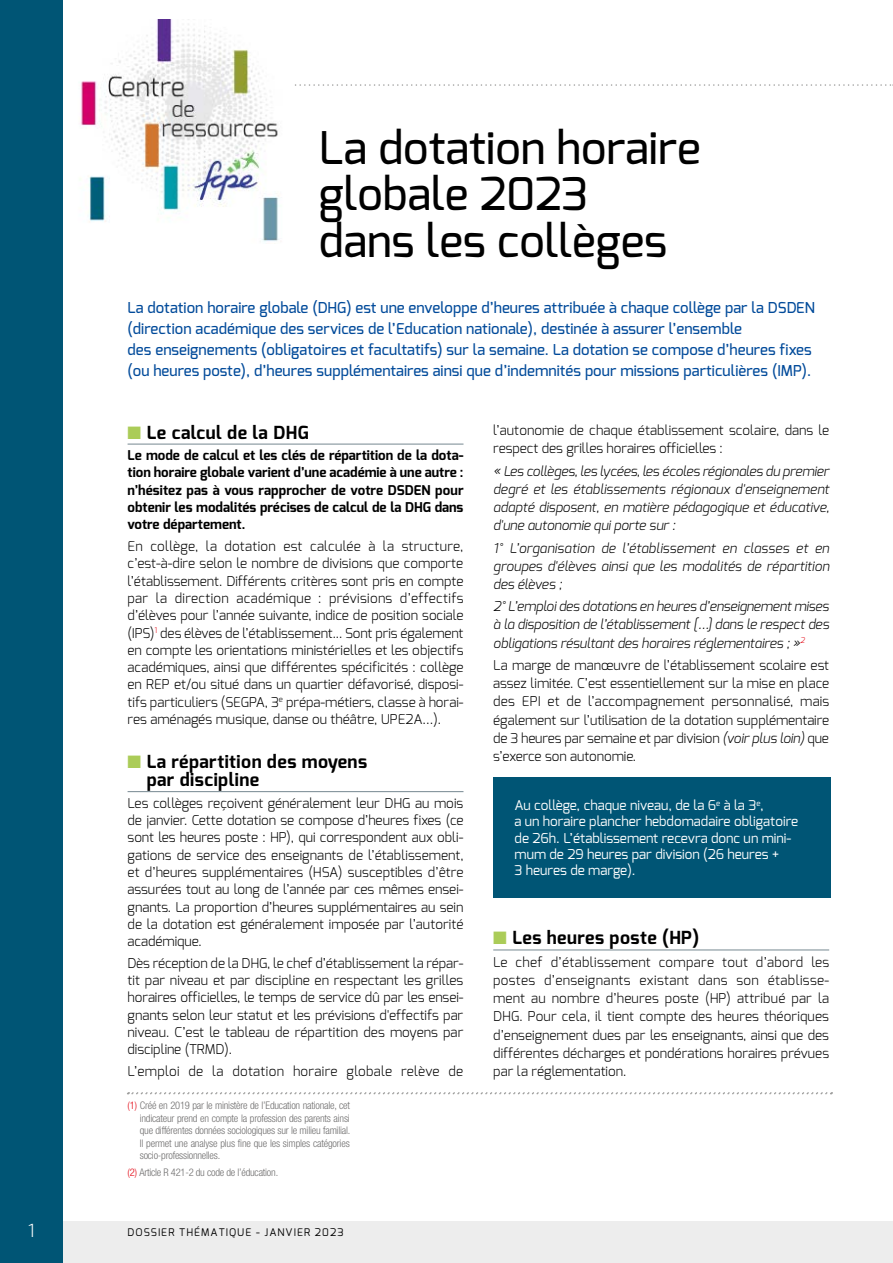
<style>
.page{position:relative;width:893px;height:1263px;background:#fff}
.page>*{position:absolute;margin:0;border:0;box-sizing:border-box;transform-origin:0 0}
.t1{font:500 45px/46.5px "Exo";color:#000}
.t2{font:700 18px/18px "Exo";letter-spacing:.025em;color:#000}
.t3{font:300 18px "Exo";color:#fff}
.t4{font:500 15px/21px "Exo";letter-spacing:.005em;color:#004a9a}
.t5{font:300 13.5px/17.2px "Exo";color:#000;text-align:justify}
.t6{font:italic 300 13.5px/18.1px "Exo";letter-spacing:-.005em;color:#000;text-align:justify}
.t7{font:700 13.5px/17.2px "Exo";color:#000;text-align:justify}
.t8{font:13.5px/16.2px "Exo";color:#fff}
.t9{font:300 13.5px "Exo";letter-spacing:.025em;color:#000}
.t10{font:300 condensed 10.5px/12.6px "Helvetica Neue LT Std";letter-spacing:-.02em;color:#706f6f;text-align:justify}
.t11{font:10.5px "Exo";letter-spacing:.1em;color:#000}
.s1{color:#abcc58}
.s2{color:#e30613}
.s3{font-style:italic}
</style>
<div class="page">
<div style="left:0;top:1221px;width:893px;height:42px;background:#ededed"></div>
<div style="left:0;top:0;width:63px;height:1263px;background:#005575"></div>
<svg style="left:295px;top:84px;width:598px;height:2px"></svg>
<hr style="left:128px;top:443px;width:335px;height:2px;background:#85959d">
<hr style="left:128px;top:791px;width:335px;height:1px;background:#85959d">
<hr style="left:493px;top:949px;width:336px;height:1px;background:#85959d">
<svg style="left:128px;top:1092px;width:704px;height:2px"></svg>
<img style="left:80px;top:19px;width:199px;height:223px">
<div style="left:493px;top:777px;width:338px;height:120px;background:#005575"></div>
<h1 class="t1" style="left:319px;top:124px;width:383px">La dotation horaire globale 2023<br>dans les collèges</h1>
<p class="t4" style="left:128px;top:297px;width:689px">La dotation horaire globale (DHG) est une enveloppe d’heures attribuée à chaque collège par la DSDEN (direction académique des services de l’Education nationale), destinée à assurer l’ensemble<br>des enseignements (obligatoires et facultatifs) sur la semaine. La dotation se compose d’heures fixes (ou heures poste), d’heures supplémentaires ainsi que d’indemnités pour missions particulières (IMP).</p>
<h2 class="t2" style="left:128px;top:423px;width:183px"><span class="s1">■</span> Le calcul de la DHG</h2>
<p class="t7" style="left:128px;top:447px;width:338px">Le mode de calcul et les clés de répartition de la dota&shy;tion horaire globale varient d’une académie à une autre : n’hésitez pas à vous rapprocher de votre DSDEN pour obtenir les modalités précises de calcul de la DHG dans votre département.</p>
<p class="t5" style="left:128px;top:537px;width:338px">En collège, la dotation est calculée à la structure, c’est-à-dire selon le nombre de divisions que comporte l’établissement. Différents critères sont pris en compte par la direction académique : prévisions d’effectifs d’élèves pour l’année suivante, indice de position sociale (IPS)<sup>1</sup> des élèves de l’établissement... Sont pris également en compte les orientations ministérielles et les objectifs académiques, ainsi que différentes spécificités : collège en REP et/ou situé dans un quartier défavorisé, disposi&shy;tifs particuliers (SEGPA, 3<sup>e</sup> prépa-métiers, classe à horai&shy;res aménagés musique, danse ou théâtre, UPE2A…).</p>
<h2 class="t2" style="left:147px;top:752px;width:222px;text-indent:-19px"><span class="s1">■</span> La répartition des moyens par discipline</h2>
<p class="t5" style="left:128px;top:794px;width:338px">Les collèges reçoivent généralement leur DHG au mois de janvier. Cette dotation se compose d’heures fixes (ce sont les heures poste : HP), qui correspondent aux obli&shy;gations de service des enseignants de l’établissement, et d’heures supplémentaires (HSA) susceptibles d’être assurées tout au long de l’année par ces mêmes ensei&shy;gnants. La proportion d’heures supplémentaires au sein de la dotation est généralement imposée par l’autorité académique.</p>
<p class="t5" style="left:128px;top:954px;width:337px">Dès réception de la DHG, le chef d’établissement la répar&shy;tit par niveau et par discipline en respectant les grilles horaires officielles, le temps de service dû par les ensei&shy;gnants selon leur statut et les prévisions d'effectifs par niveau. C’est le tableau de répartition des moyens par discipline (TRMD).</p>
<p class="t9" style="left:128px;top:1062px;width:337px">L’emploi de la dotation horaire globale relève de</p>
<p class="t10" style="left:140px;top:1099px;width:212px;text-indent:-12px"><span class="s2">(1)</span> Créé en 2019 par le ministère de l’Education nationale, cet indicateur prend en compte la profession des parents ainsi que différentes données sociologiques sur le milieu familial.<br>Il permet une analyse plus fine que les simples catégories socio-professionnelles.</p>
<p class="t10" style="left:128px;top:1166px;width:152px"><span class="s2">(2)</span> Article R 421-2 du code de l’éducation.</p>
<h2 class="t3" style="left:28px;top:1218px;width:8px">1</h2>
<p class="t11" style="left:128px;top:1225px;width:218px">DOSSIER THÉMATIQUE - JANVIER 2023</p>
<p class="t5" style="left:493px;top:421px;width:337px;line-height:18.1px">l’autonomie de chaque établissement scolaire, dans le respect des grilles horaires officielles :</p>
<p class="t6" style="left:493px;top:462px;width:337px">« Les collèges, les lycées, les écoles régionales du premier degré et les établissements régionaux d'enseignement adapté disposent, en matière pédagogique et éducative, d'une autonomie qui porte sur :</p>
<p class="t6" style="left:493px;top:538px;width:338px">1° L’organisation de l’établissement en classes et en groupes d'élèves ainsi que les modalités de répartition des élèves ;</p>
<p class="t6" style="left:493px;top:597px;width:337px">2° L’emploi des dotations en heures d’enseignement mises à la disposition de l’établissement […] dans le respect des obligations résultant des horaires réglementaires ; »<sup>2</sup></p>
<p class="t5" style="left:493px;top:656px;width:338px;line-height:18.1px">La marge de manœuvre de l’établissement scolaire est assez limitée. C’est essentiellement sur la mise en place des EPI et de l’accompagnement personnalisé, mais également sur l’utilisation de la dotation supplémentaire de 3 heures par semaine et par division <span class="s3">(voir plus loin)</span> que s’exerce son autonomie.</p>
<p class="t8" style="left:514px;top:797px;width:285px">Au collège, chaque niveau, de la 6<sup>e</sup> à la 3<sup>e</sup>,<br>a un horaire plancher hebdomadaire obligatoire de 26h. L’établissement recevra donc un mini&shy;mum de 29 heures par division (26 heures +<br>3 heures de marge).</p>
<h2 class="t2" style="left:493px;top:929px;width:208px"><span class="s1">■</span> Les heures poste (HP)</h2>
<p class="t5" style="left:493px;top:953px;width:338px;line-height:18.1px">Le chef d’établissement compare tout d’abord les postes d’enseignants existant dans son établisse&shy;ment au nombre d’heures poste (HP) attribué par la DHG. Pour cela, il tient compte des heures théoriques d’enseignement dues par les enseignants, ainsi que des différentes décharges et pondérations horaires prévues par la réglementation.</p>
</div>
